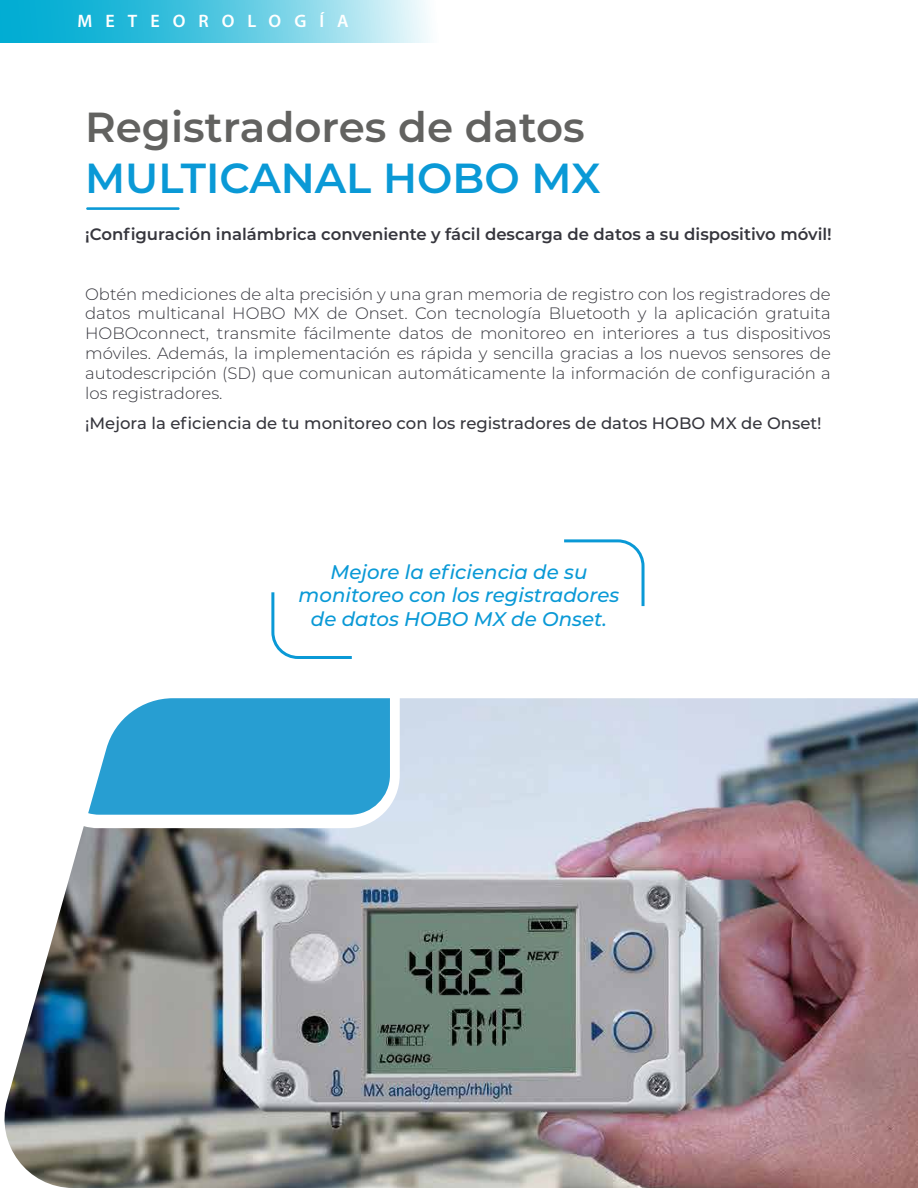
<style>
.page{position:relative;width:918px;height:1188px;background:#fff}
.page>*{position:absolute;margin:0;border:0;box-sizing:border-box;transform-origin:0 0}
.t1{font:600 42px "Montserrat";color:#626260}
.t2{font:600 42px "Montserrat";color:#0a99d6}
.t3{font:italic 500 19.8px/23.7px "Montserrat";color:#0a99d6;text-align:center}
.t4{font:600 18px "Myriad Pro";letter-spacing:.72em;color:#fff}
.t5{font:300 16.5px/19.8px "Montserrat";color:#36363d;text-align:justify}
.t6{font:600 16.5px "Montserrat";color:#36363d}
.t7{font:500 16.5px "Montserrat";color:#36363d}
</style>
<div class="page">
<img style="left:4px;top:698px;width:914px;height:490px">
<svg style="left:88px;top:698px;width:302px;height:117px;background:#39a6d5"></svg>
<hr style="left:86px;top:207px;width:94px;height:3px;background:#0a99d6">
<svg style="left:564px;top:539px;width:81px;height:68px"></svg>
<svg style="left:271px;top:592px;width:81px;height:67px"></svg>
<svg style="left:0;top:0;width:430px;height:42px;background:#5ccae2"></svg>
<p class="t4" style="left:78px;top:10px;width:273px">METEOROLOGÍA</p>
<h1 class="t1" style="left:85px;top:98px;width:501px">Registradores de datos</h1>
<h1 class="t2" style="left:85px;top:148px;width:517px">MULTICANAL HOBO MX</h1>
<p class="t6" style="left:85px;top:223px;width:748px">¡Configuración inalámbrica conveniente y fácil descarga de datos a su dispositivo móvil!</p>
<p class="t5" style="left:85px;top:283px;width:747px">Obtén mediciones de alta precisión y una gran memoria de registro con los registradores de datos multicanal HOBO MX de Onset. Con tecnología Bluetooth y la aplicación gratuita HOBOconnect, transmite fácilmente datos de monitoreo en interiores a tus dispositivos móviles. Además, la implementación es rápida y sencilla gracias a los nuevos sensores de autodescripción (SD) que comunican automáticamente la información de configuración a los registradores.</p>
<p class="t7" style="left:85px;top:412px;width:738px">¡Mejora la eficiencia de tu monitoreo con los registradores de datos HOBO MX de Onset!</p>
<p class="t3" style="left:299px;top:559px;width:322px">Mejore la eficiencia de su monitoreo con los registradores de datos HOBO MX de Onset.</p>
</div>
